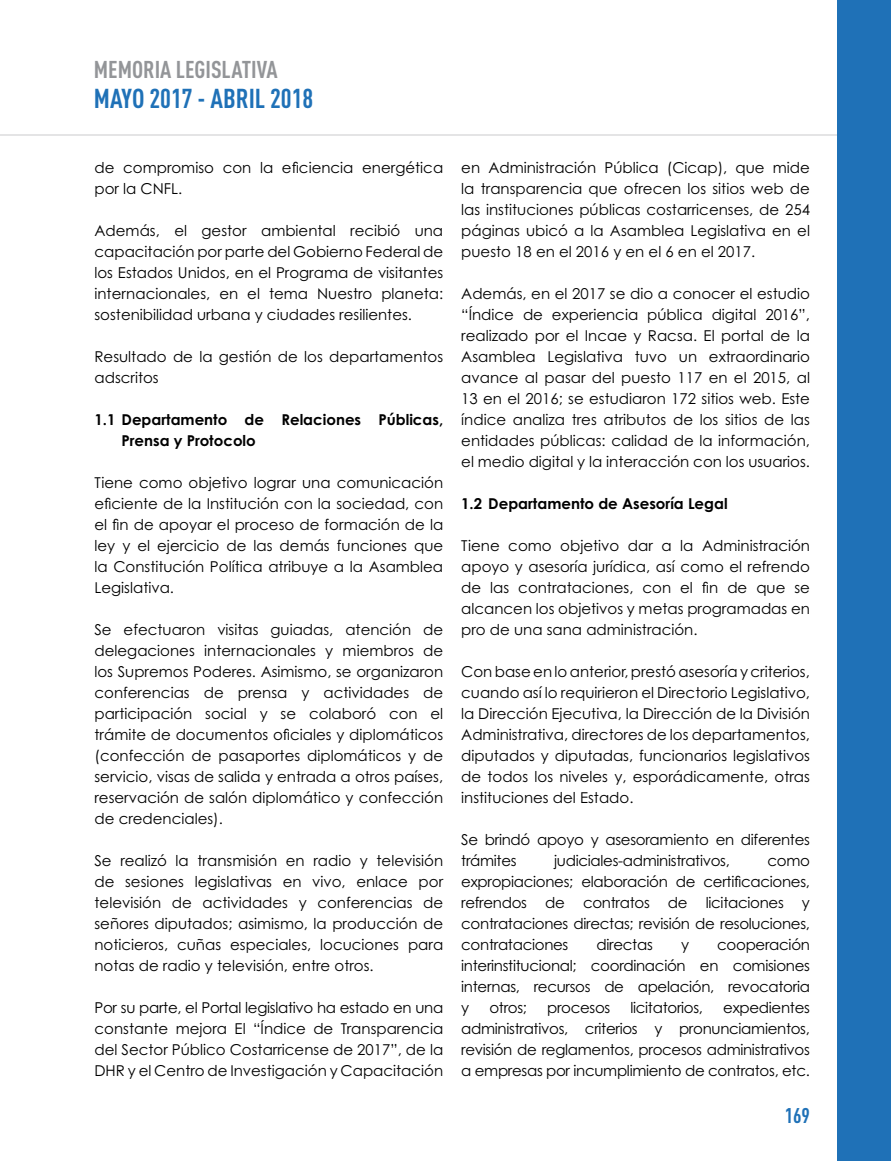
<style>
.page{position:relative;width:891px;height:1161px;background:#fff}
.page>*{position:absolute;margin:0;border:0;box-sizing:border-box;transform-origin:0 0}
.t1{font:700 27px "FFDIN Pro Cond";color:#1f71b7}
.t2{font:700 24px "FFDIN Pro Cond";color:#939598}
.t3{font:700 21px "FFDIN Pro Cond";color:#1f71b7}
.t4{font:15px/21px "Century Gothic Std";color:#000;text-align:justify}
.t5{font:15px/21px "Century Gothic Std";letter-spacing:-.02em;color:#000}
.t6{font:700 15px/21px "Century Gothic Std";color:#000}
</style>
<div class="page">
<hr style="left:0;top:135px;width:891px;height:1px;background:#939598">
<div style="left:837px;top:0;width:54px;height:1161px;background:#1f71b7"></div>
<h2 class="t2" style="left:94px;top:51px;width:185px">MEMORIA LEGISLATIVA</h2>
<h1 class="t1" style="left:94px;top:78px;width:221px">MAYO 2017 - ABRIL 2018</h1>
<p class="t4" style="left:94px;top:157px;width:350px">de compromiso con la eficiencia energética por la CNFL.</p>
<p class="t4" style="left:94px;top:220px;width:350px">Además, el gestor ambiental recibió una capacitación por parte del Gobierno Federal de los Estados Unidos, en el Programa de visitantes internacionales, en el tema Nuestro planeta: sostenibilidad urbana y ciudades resilientes.</p>
<p class="t4" style="left:94px;top:346px;width:350px">Resultado de la gestión de los departamentos adscritos</p>
<p class="t6" style="left:122px;top:409px;width:323px;text-indent:-27px">1.1 Departamento de Relaciones Públicas,<br>Prensa y Protocolo</p>
<p class="t4" style="left:94px;top:472px;width:350px">Tiene como objetivo lograr una comunicación eficiente de la Institución con la sociedad, con el fin de apoyar el proceso de formación de la ley y el ejercicio de las demás funciones que la Constitución Política atribuye a la Asamblea Legislativa.</p>
<p class="t4" style="left:94px;top:619px;width:350px">Se efectuaron visitas guiadas, atención de delegaciones internacionales y miembros de los Supremos Poderes. Asimismo, se organizaron conferencias de prensa y actividades de participación social y se colaboró con el trámite de documentos oficiales y diplomáticos (confección de pasaportes diplomáticos y de servicio, visas de salida y entrada a otros países, reservación de salón diplomático y confección de credenciales).</p>
<p class="t4" style="left:94px;top:850px;width:350px">Se realizó la transmisión en radio y televisión de sesiones legislativas en vivo, enlace por televisión de actividades y conferencias de señores diputados; asimismo, la producción de noticieros, cuñas especiales, locuciones para notas de radio y televisión, entre otros.</p>
<p class="t4" style="left:94px;top:997px;width:350px">Por su parte, el Portal legislativo ha estado en una constante mejora El “Índice de Transparencia del Sector Público Costarricense de 2017”, de la DHR y el Centro de Investigación y Capacitación</p>
<p class="t4" style="left:461px;top:157px;width:350px">en Administración Pública (Cicap), que mide la transparencia que ofrecen los sitios web de las instituciones públicas costarricenses, de 254 páginas ubicó a la Asamblea Legislativa en el puesto 18 en el 2016 y en el 6 en el 2017.</p>
<p class="t4" style="left:461px;top:283px;width:350px">Además, en el 2017 se dio a conocer el estudio “Índice de experiencia pública digital 2016”, realizado por el Incae y Racsa. El portal de la Asamblea Legislativa tuvo un extraordinario avance al pasar del puesto 117 en el 2015, al 13 en el 2016; se estudiaron 172 sitios web. Este índice analiza tres atributos de los sitios de las entidades públicas: calidad de la información, el medio digital y la interacción con los usuarios.</p>
<p class="t6" style="left:461px;top:493px;width:268px">1.2 Departamento de Asesoría Legal</p>
<p class="t4" style="left:461px;top:535px;width:350px">Tiene como objetivo dar a la Administración apoyo y asesoría jurídica, así como el refrendo de las contrataciones, con el fin de que se alcancen los objetivos y metas programadas en pro de una sana administración.</p>
<p class="t4" style="left:461px;top:661px;width:350px">Con base en lo anterior, prestó asesoría y criterios, cuando así lo requirieron el Directorio Legislativo, la Dirección Ejecutiva, la Dirección de la División Administrativa, directores de los departamentos, diputados y diputadas, funcionarios legislativos de todos los niveles y, esporádicamente, otras instituciones del Estado.</p>
<p class="t5" style="left:461px;top:829px;width:350px">Se brindó apoyo y asesoramiento en diferentes trámites</p>
<p class="t5" style="left:554px;top:850px;width:177px">judiciales-administrativos,</p>
<p class="t4" style="left:461px;top:850px;width:350px;text-indent:306px">como expropiaciones; elaboración de certificaciones, refrendos de contratos de licitaciones y contrataciones directas; revisión de resoluciones, contrataciones</p>
<p class="t4" style="left:461px;top:934px;width:350px;text-indent:256px">cooperación interinstitucional; coordinación en comisiones internas, recursos de apelación, revocatoria y</p>
<p class="t5" style="left:597px;top:934px;width:58px">directas</p>
<p class="t4" style="left:681px;top:934px;width:10px">y</p>
<p class="t4" style="left:461px;top:997px;width:350px;text-indent:262px">expedientes administrativos, criterios y pronunciamientos, revisión de reglamentos, procesos administrativos a empresas por incumplimiento de contratos, etc.</p>
<p class="t4" style="left:489px;top:997px;width:39px">otros;</p>
<p class="t5" style="left:547px;top:997px;width:65px">procesos</p>
<p class="t5" style="left:630px;top:997px;width:74px">licitatorios,</p>
<h3 class="t3" style="left:785px;top:1100px;width:27px">169</h3>
</div>
